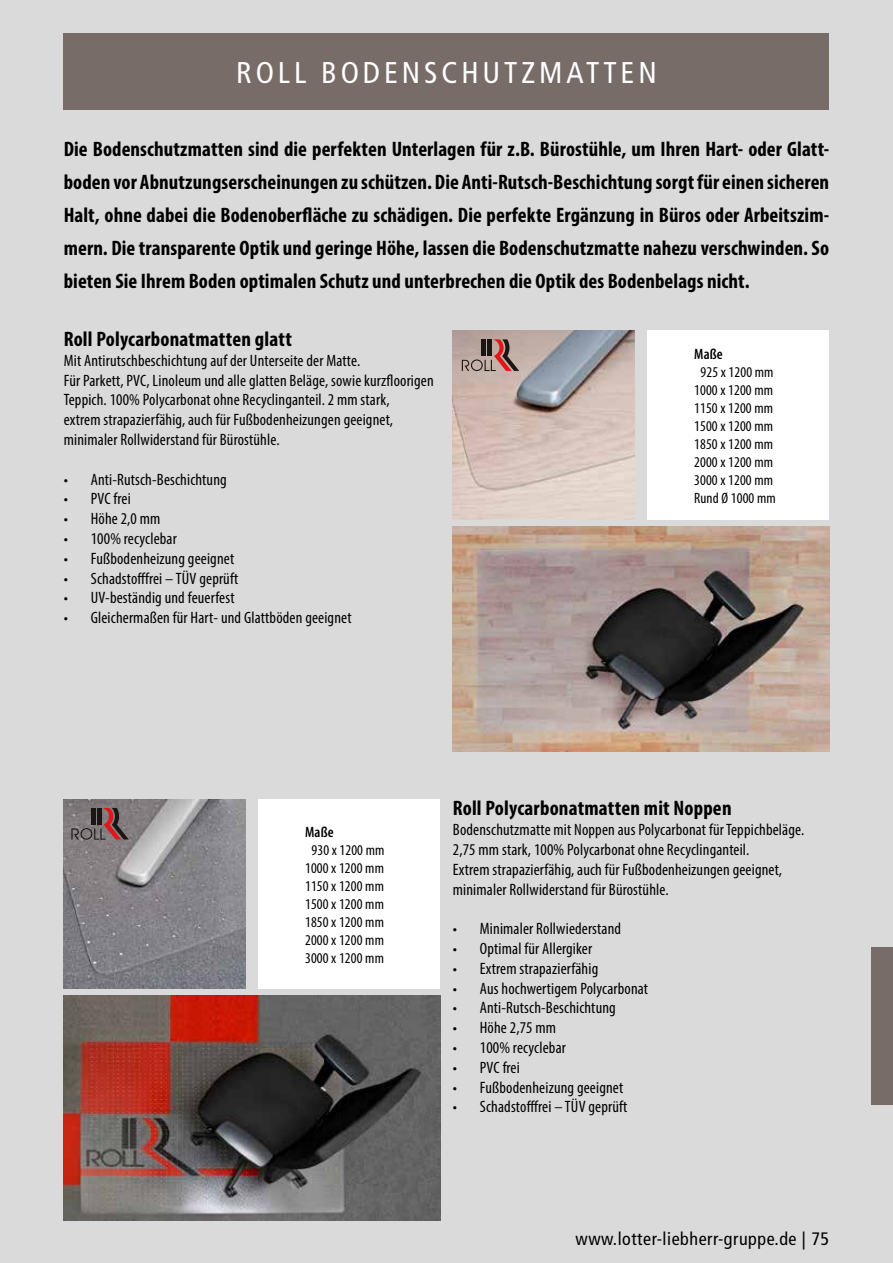
<style>
.page{position:relative;width:893px;height:1263px;background:#dadada}
.page>*{position:absolute;margin:0;border:0;box-sizing:border-box;transform-origin:0 0}
.t1{font:condensed 30px "Frutiger LT Pro";letter-spacing:.13em;color:#fff}
.t2{font:700 condensed 21px/33px "Myriad Pro";letter-spacing:.005em;color:#000;text-align:justify}
.t3{font:condensed 18px "Frutiger LT Pro";letter-spacing:.03em;color:#000}
.t4{font:condensed 16.5px/19.8px "Myriad Pro";letter-spacing:.01em;color:#000}
.t5{font:condensed 15px/18px "Myriad Pro";letter-spacing:.01em;color:#000;text-align:center}
.t6{font:600 condensed 15px "Myriad Pro";letter-spacing:.01em;color:#000}
</style>
<div class="page">
<div style="left:64px;top:33px;width:765px;height:76px;background:#776c68"></div>
<div style="left:872px;top:947px;width:21px;height:158px;background:#776c68"></div>
<img style="left:453px;top:526px;width:376px;height:225px">
<img style="left:453px;top:330px;width:182px;height:189px">
<img style="left:64px;top:800px;width:182px;height:188px">
<img style="left:64px;top:996px;width:376px;height:224px">
<div style="left:647px;top:330px;width:182px;height:189px;background:#fff"></div>
<div style="left:258px;top:800px;width:182px;height:189px;background:#fff"></div>
<svg style="left:462px;top:339px;width:57px;height:32px;background:#9b7b75"></svg>
<svg style="left:71px;top:808px;width:58px;height:32px;background:#735c5c"></svg>
<h1 class="t1" style="left:236px;top:55px;width:422px">ROLL BODENSCHUTZMATTEN</h1>
<p class="t2" style="left:64px;top:132px;width:767px">Die Bodenschutzmatten sind die perfekten Unterlagen für z.B. Bürostühle, um Ihren Hart- oder Glatt&shy;boden vor Abnutzungserscheinungen zu schützen. Die Anti-Rutsch-Beschichtung sorgt für einen sicheren Halt, ohne dabei die Bodenoberfläche zu schädigen. Die perfekte Ergänzung in Büros oder Arbeitszim&shy;mern. Die transparente Optik und geringe Höhe, lassen die Bodenschutzmatte nahezu verschwinden. So bieten Sie Ihrem Boden optimalen Schutz und unterbrechen die Optik des Bodenbelags nicht.</p>
<p class="t2" style="left:64px;top:322px;width:230px">Roll Polycarbonatmatten glatt</p>
<p class="t4" style="left:64px;top:350px;width:371px">Mit Antirutschbeschichtung auf der Unterseite der Matte.<br>Für Parkett, PVC, Linoleum und alle glatten Beläge, sowie kurzfloorigen Teppich. 100% Polycarbonat ohne Recyclinganteil. 2 mm stark,<br>extrem strapazierfähig, auch für Fußbodenheizungen geeignet, minimaler Rollwiderstand für Bürostühle.</p>
<p class="t4" style="left:64px;top:469px;width:164px">• Anti-Rutsch-Beschichtung</p>
<p class="t4" style="left:64px;top:489px;width:68px">• PVC frei</p>
<p class="t4" style="left:64px;top:509px;width:98px">• Höhe 2,0 mm</p>
<p class="t4" style="left:64px;top:528px;width:115px">• 100% recyclebar</p>
<p class="t4" style="left:64px;top:548px;width:172px">• Fußbodenheizung geeignet</p>
<p class="t4" style="left:64px;top:568px;width:176px">• Schadstofffrei – TÜV geprüft</p>
<p class="t4" style="left:64px;top:588px;width:172px">• UV-beständig und feuerfest</p>
<p class="t4" style="left:64px;top:608px;width:289px">• Gleichermaßen für Hart- und Glattböden geeignet</p>
<p class="t6" style="left:694px;top:344px;width:30px">Maße</p>
<p class="t5" style="left:694px;top:362px;width:83px">925 x 1200 mm<br>1000 x 1200 mm<br>1150 x 1200 mm<br>1500 x 1200 mm<br>1850 x 1200 mm<br>2000 x 1200 mm<br>3000 x 1200 mm<br>Rund Ø 1000 mm</p>
<p class="t6" style="left:305px;top:823px;width:30px">Maße</p>
<p class="t5" style="left:305px;top:841px;width:81px">930 x 1200 mm<br>1000 x 1200 mm<br>1150 x 1200 mm<br>1500 x 1200 mm<br>1850 x 1200 mm<br>2000 x 1200 mm<br>3000 x 1200 mm</p>
<p class="t2" style="left:453px;top:791px;width:280px">Roll Polycarbonatmatten mit Noppen</p>
<p class="t4" style="left:453px;top:820px;width:353px">Bodenschutzmatte mit Noppen aus Polycarbonat für Teppichbeläge.<br>2,75 mm stark, 100% Polycarbonat ohne Recyclinganteil.<br>Extrem strapazierfähig, auch für Fußbodenheizungen geeignet, minimaler Rollwiderstand für Bürostühle.</p>
<p class="t4" style="left:453px;top:919px;width:170px">• Minimaler Rollwiederstand</p>
<p class="t4" style="left:453px;top:938px;width:141px">• Optimal für Allergiker</p>
<p class="t4" style="left:453px;top:958px;width:147px">• Extrem strapazierfähig</p>
<p class="t4" style="left:453px;top:978px;width:197px">• Aus hochwertigem Polycarbonat</p>
<p class="t4" style="left:453px;top:998px;width:164px">• Anti-Rutsch-Beschichtung</p>
<p class="t4" style="left:453px;top:1018px;width:105px">• Höhe 2,75 mm</p>
<p class="t4" style="left:453px;top:1037px;width:115px">• 100% recyclebar</p>
<p class="t4" style="left:453px;top:1057px;width:68px">• PVC frei</p>
<p class="t4" style="left:453px;top:1077px;width:172px">• Fußbodenheizung geeignet</p>
<p class="t4" style="left:453px;top:1097px;width:176px">• Schadstofffrei – TÜV geprüft</p>
<p class="t3" style="left:576px;top:1228px;width:255px">www.lotter-liebherr-gruppe.de | 75</p>
</div>
